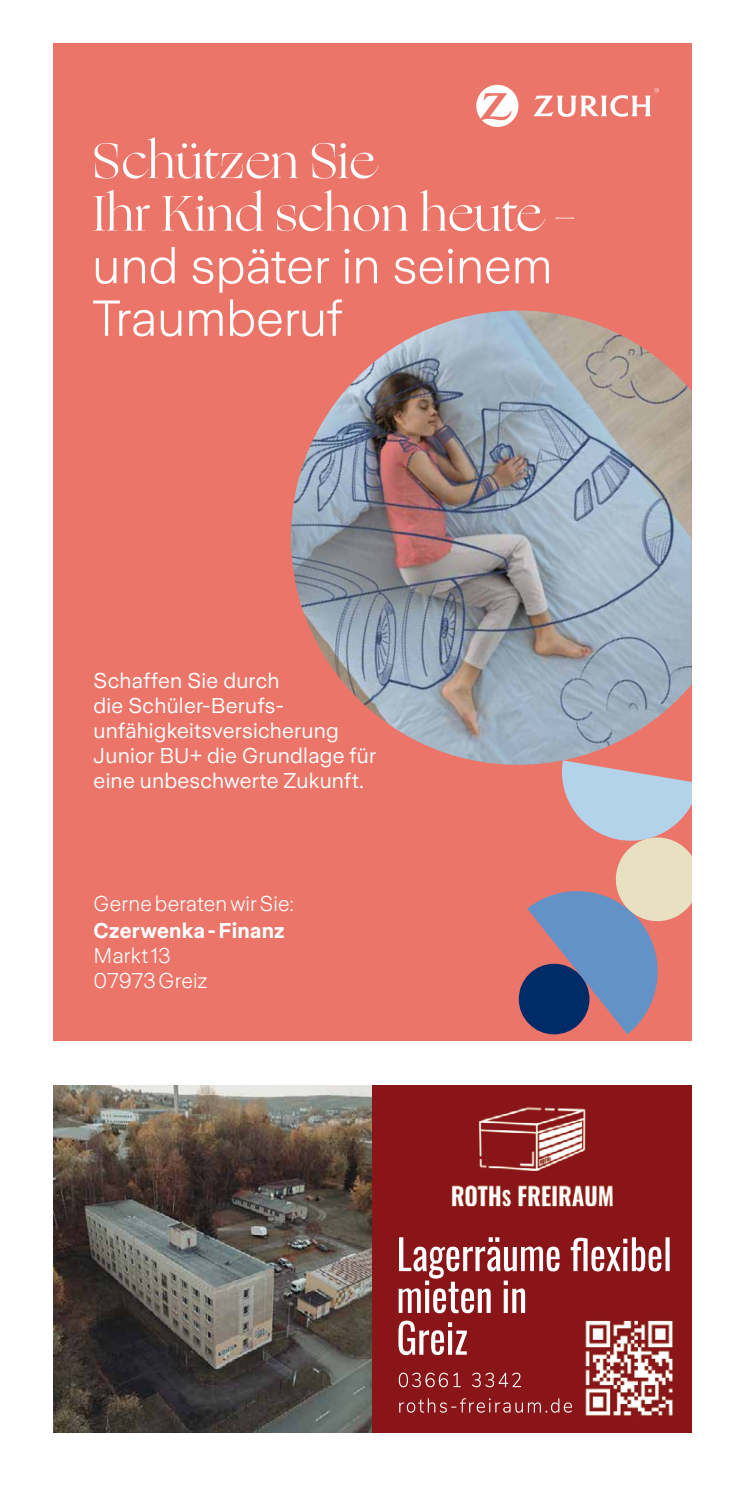
<style>
.page{position:relative;width:745px;height:1489px;background:#fff}
.page>*{position:absolute;margin:0;border:0;box-sizing:border-box;transform-origin:0 0}
.t1{font:50px/52.5px "Ogg";color:#fff}
.t2{font:300 50px/52.5px "Zurich Sans";color:#fff}
.t3{font:21.25px/25px "Zurich Sans";letter-spacing:.01em;color:#fff}
.t4{font:300 21.25px/25px "Zurich Sans";letter-spacing:.015em;color:#fff}
.t5{font:700 21.25px "Zurich Sans";letter-spacing:.015em;color:#fff}
</style>
<div class="page">
<div style="left:53px;top:43px;width:638px;height:997px;background:#ec756a"></div>
<img style="left:291px;top:310px;width:400px;height:454px">
<svg style="left:518px;top:963px;width:71px;height:71px"></svg>
<svg style="left:527px;top:760px;width:164px;height:274px"></svg>
<svg style="left:476px;top:85px;width:42px;height:42px"></svg>
<svg style="left:533px;top:88px;width:125px;height:29px"></svg>
<img style="left:53px;top:1085px;width:319px;height:346px">
<img style="left:372px;top:1085px;width:319px;height:346px">
<h1 class="t1" style="left:92px;top:135px;width:486px">Schützen Sie<br>Ihr Kind schon heute –</h1>
<h1 class="t2" style="left:92px;top:240px;width:461px">und später in seinem<br>Traumberuf</h1>
<p class="t3" style="left:94px;top:669px;width:283px">Schaffen Sie durch<br>die Schüler-Berufs&shy;unfähigkeitsversicherung<br>Junior BU+ die Grundlage für eine unbeschwerte Zukunft.</p>
<p class="t4" style="left:94px;top:891px;width:201px">Gerne beraten wir Sie:</p>
<p class="t4" style="left:94px;top:943px;width:115px">Markt 13<br>07973Greiz</p>
<p class="t5" style="left:94px;top:919px;width:192px">Czerwenka - Finanz</p>
</div>
